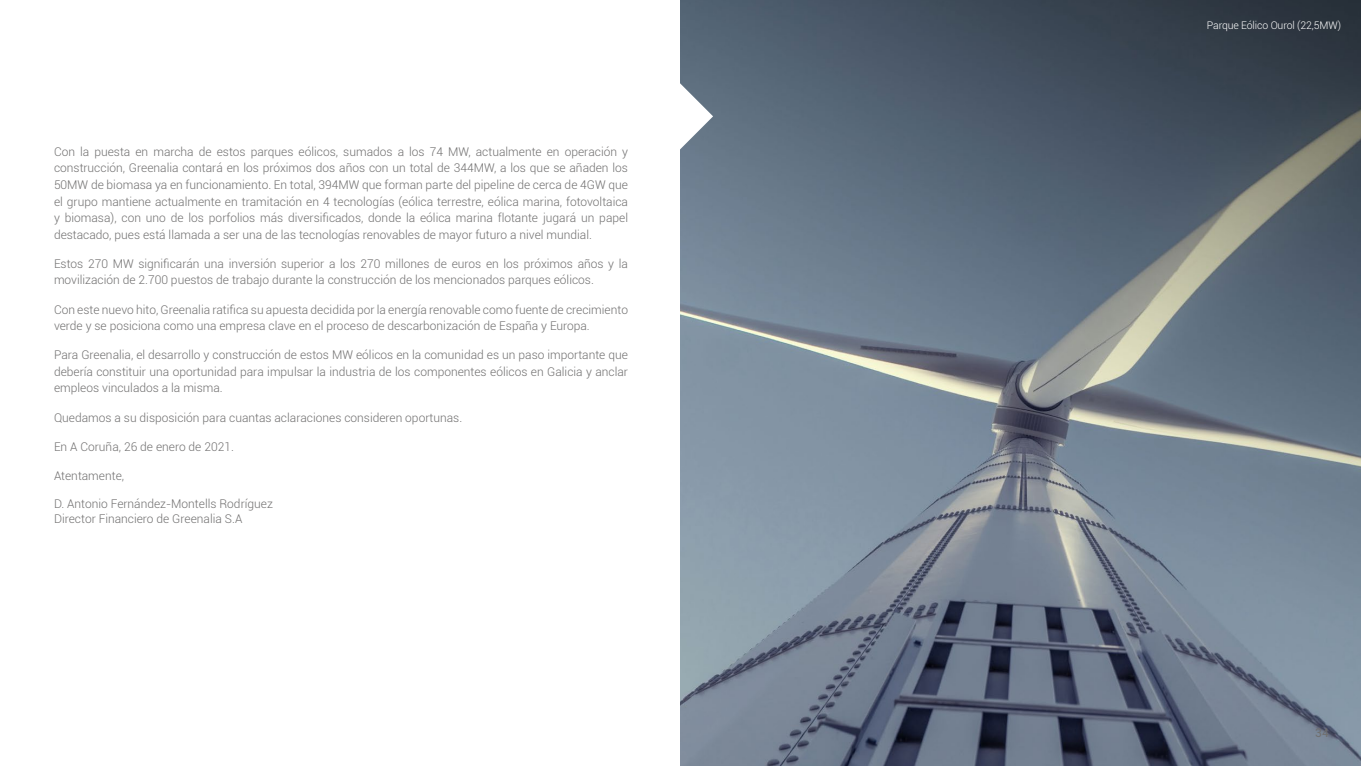
<style>
.page{position:relative;width:1361px;height:766px;background:#fff}
.page>*{position:absolute;margin:0;border:0;box-sizing:border-box;transform-origin:0 0}
.t1{font:300 12px/16.5px "Roboto";color:#706f6f}
.t2{font:12px "Roboto";color:#706f6f}
.t3{font:300 10.5px "Roboto";letter-spacing:-.01em;color:#fff}
</style>
<div class="page">
<img style="left:680px;top:0;width:681px;height:765px">
<svg style="left:680px;top:4px;width:33px;height:761px;background:#8393a1"></svg>
<p class="t1" style="left:54px;top:143px;width:575px;text-align:justify">Con la puesta en marcha de estos parques eólicos, sumados a los 74 MW, actualmente en operación y construcción, Greenalia contará en los próximos dos años con un total de 344MW, a los que se añaden los 50MW de biomasa ya en funcionamiento. En total, 394MW que forman parte del pipeline de cerca de 4GW que el grupo mantiene actualmente en tramitación en 4 tecnologías (eólica terrestre, eólica marina, fotovoltaica y biomasa), con uno de los porfolios más diversificados, donde la eólica marina flotante jugará un papel destacado, pues está llamada a ser una de las tecnologías renovables de mayor futuro a nivel mundial.</p>
<p class="t1" style="left:54px;top:255px;width:575px">Estos 270 MW significarán una inversión superior a los 270 millones de euros en los próximos años y la movilización de 2.700 puestos de trabajo durante la construcción de los mencionados parques eólicos.</p>
<p class="t1" style="left:54px;top:300px;width:575px">Con este nuevo hito, Greenalia ratifica su apuesta decidida por la energía renovable como fuente de crecimiento verde y se posiciona como una empresa clave en el proceso de descarbonización de España y Europa.</p>
<p class="t1" style="left:54px;top:346px;width:575px;text-align:justify">Para Greenalia, el desarrollo y construcción de estos MW eólicos en la comunidad es un paso importante que debería constituir una oportunidad para impulsar la industria de los componentes eólicos en Galicia y anclar empleos vinculados a la misma.</p>
<p class="t1" style="left:54px;top:408px;width:410px">Quedamos a su disposición para cuantas aclaraciones consideren oportunas.</p>
<p class="t1" style="left:54px;top:438px;width:181px">En A Coruña, 26 de enero de 2021.</p>
<p class="t1" style="left:54px;top:467px;width:72px">Atentamente,</p>
<p class="t1" style="left:54px;top:495px;width:220px;line-height:15px">D. Antonio Fernández-Montells Rodríguez<br>Director Financiero de Greenalia S.A</p>
<p class="t3" style="left:1206px;top:18px;width:136px">Parque Eólico Ourol (22,5MW)</p>
<p class="t2" style="left:1315px;top:723px;width:15px">34</p>
</div>
